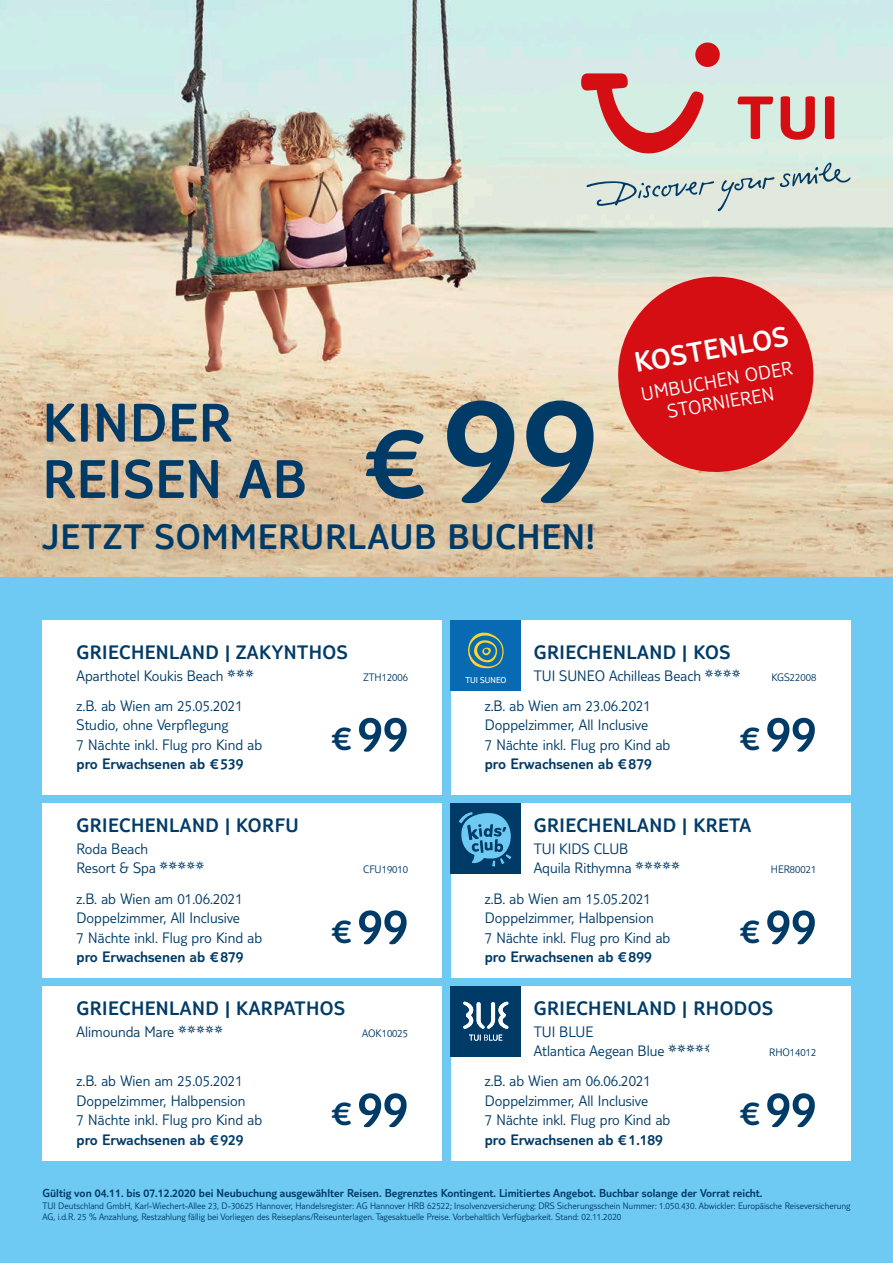
<style>
.page{position:relative;width:893px;height:1263px;background:#fff}
.page>*{position:absolute;margin:0;border:0;box-sizing:border-box;transform-origin:0 0}
.t1{font:300 56.4px/56.4px "TUI Type";letter-spacing:.02em;color:#003b68}
.t2{font:300 51px "TUI Type";letter-spacing:.005em;color:#003b68}
.t3{font:300 36.75px "TUI Type";letter-spacing:.02em;color:#003b68}
.t4{font:300 29.1px "TUI Type";color:#fff}
.t5{font:300 20.25px "TUI Type";letter-spacing:.025em;color:#003b68}
.t6{font:300 19.95px/22px "TUI Type";color:#fff;text-align:center}
.t7{font:300 15.75px/19.5px "TUI Type";color:#003b68}
.t8{font:300 15.75px "TUI Type";color:#003b68}
.t9{font:300 12px "TUI Type";color:#003b68}
.t10{font:300 11.25px "TUI Type";color:#003b68}
.t11{font:300 9.75px/11.7px "TUI Type";color:#003b68}
.t12{font:8.85px "TUI Type";color:#fff}
.s1{font-size:108.15px}
.s2{font-size:154.35px}
.s3{font-size:35.7px}
</style>
<div class="page">
<img style="left:0;top:0;width:893px;height:578px">
<svg style="left:610px;top:269px;width:211px;height:211px;background:#da514b"></svg>
<div style="left:0;top:578px;width:893px;height:685px;background:#6ecaf3"></div>
<div style="left:695px;top:43px;width:25px;height:24px;background:#d40e13;border-radius:50%"></div>
<svg style="left:581px;top:73px;width:269px;height:138px;background:#d2c7c0"></svg>
<div style="left:43px;top:620px;width:399px;height:175px;background:#fff"></div>
<div style="left:451px;top:620px;width:399px;height:175px;background:#fff"></div>
<div style="left:43px;top:803px;width:399px;height:174px;background:#fff"></div>
<div style="left:451px;top:803px;width:399px;height:174px;background:#fff"></div>
<div style="left:43px;top:986px;width:399px;height:174px;background:#fff"></div>
<div style="left:451px;top:986px;width:399px;height:174px;background:#fff"></div>
<div style="left:451px;top:803px;width:70px;height:70px;background:#003b68"></div>
<svg style="left:459px;top:812px;width:53px;height:54px"></svg>
<div style="left:451px;top:620px;width:70px;height:70px;background:#076ab3"></div>
<svg style="left:468px;top:632px;width:36px;height:36px"></svg>
<div style="left:451px;top:986px;width:70px;height:70px;background:#003b68"></div>
<svg style="left:463px;top:1001px;width:46px;height:40px"></svg>
<h1 class="t1" style="left:43px;top:393px;width:557px">KINDER<br>REISEN AB <span class="s1">€</span> <span class="s2">99</span></h1>
<h3 class="t3" style="left:43px;top:515px;width:554px">JETZT SOMMERURLAUB BUCHEN!</h3>
<h3 class="t4" style="left:632px;top:346px;width:157px;rotate:-10deg">KOSTENLOS</h3>
<p class="t6" style="left:639px;top:383px;width:155px;rotate:-10deg">UMBUCHEN ODER<br>STORNIEREN</p>
<p class="t5" style="left:77px;top:641px;width:273px">GRIECHENLAND | ZAKYNTHOS</p>
<p class="t7" style="left:77px;top:665px;width:180px">Aparthotel Koukis Beach ✓</p>
<p class="t10" style="left:363px;top:671px;width:46px">ZTH12006</p>
<p class="t7" style="left:77px;top:696px;width:187px">z.B. ab Wien am 25.05.2021<br>Studio, ohne Verpflegung<br>7 Nächte inkl. Flug pro Kind ab</p>
<h2 class="t2" style="left:332px;top:704px;width:78px"><span class="s3">€</span>99</h2>
<p class="t5" style="left:534px;top:641px;width:198px">GRIECHENLAND | KOS</p>
<p class="t7" style="left:534px;top:665px;width:209px">TUI SUNEO Achilleas Beach ✔</p>
<p class="t10" style="left:772px;top:671px;width:46px">KGS22008</p>
<p class="t7" style="left:485px;top:696px;width:187px">z.B. ab Wien am 23.06.2021<br>Doppelzimmer, All Inclusive<br>7 Nächte inkl. Flug pro Kind ab</p>
<p class="t12" style="left:465px;top:675px;width:42px">TUI SUNEO</p>
<h2 class="t2" style="left:740px;top:704px;width:78px"><span class="s3">€</span>99</h2>
<p class="t8" style="left:77px;top:755px;width:169px">pro Erwachsenen ab €539</p>
<p class="t8" style="left:485px;top:755px;width:169px">pro Erwachsenen ab €879</p>
<p class="t5" style="left:77px;top:814px;width:224px">GRIECHENLAND | KORFU</p>
<p class="t7" style="left:77px;top:839px;width:81px">Roda Beach<br>Resort &amp; Spa</p>
<p class="t10" style="left:363px;top:863px;width:46px">CFU19010</p>
<p class="t5" style="left:534px;top:814px;width:219px">GRIECHENLAND | KRETA</p>
<p class="t7" style="left:534px;top:839px;width:99px">TUI KIDS CLUB<br>Aquila Rithymna</p>
<p class="t10" style="left:771px;top:863px;width:47px">HER80021</p>
<p class="t7" style="left:77px;top:888px;width:187px">z.B. ab Wien am 01.06.2021<br>Doppelzimmer, All Inclusive<br>7 Nächte inkl. Flug pro Kind ab</p>
<h2 class="t2" style="left:332px;top:896px;width:78px"><span class="s3">€</span>99</h2>
<p class="t7" style="left:485px;top:888px;width:187px">z.B. ab Wien am 15.05.2021<br>Doppelzimmer, Halbpension<br>7 Nächte inkl. Flug pro Kind ab</p>
<h2 class="t2" style="left:740px;top:896px;width:78px"><span class="s3">€</span>99</h2>
<p class="t8" style="left:77px;top:948px;width:169px">pro Erwachsenen ab €879</p>
<p class="t8" style="left:485px;top:948px;width:169px">pro Erwachsenen ab €899</p>
<p class="t5" style="left:77px;top:997px;width:270px">GRIECHENLAND | KARPATHOS</p>
<p class="t7" style="left:77px;top:1021px;width:99px">Alimounda Mare</p>
<p class="t10" style="left:362px;top:1027px;width:48px">AOK10025</p>
<p class="t7" style="left:77px;top:1071px;width:187px">z.B. ab Wien am 25.05.2021<br>Doppelzimmer, Halbpension<br>7 Nächte inkl. Flug pro Kind ab</p>
<h2 class="t2" style="left:332px;top:1079px;width:78px"><span class="s3">€</span>99</h2>
<p class="t5" style="left:534px;top:997px;width:241px">GRIECHENLAND | RHODOS</p>
<p class="t7" style="left:534px;top:1021px;width:132px">TUI BLUE<br>Atlantica Aegean Blue</p>
<p class="t10" style="left:769px;top:1046px;width:49px">RHO14012</p>
<p class="t7" style="left:485px;top:1071px;width:187px">z.B. ab Wien am 06.06.2021<br>Doppelzimmer, All Inclusive<br>7 Nächte inkl. Flug pro Kind ab</p>
<h2 class="t2" style="left:740px;top:1079px;width:78px"><span class="s3">€</span>99</h2>
<p class="t8" style="left:77px;top:1131px;width:169px">pro Erwachsenen ab €929</p>
<p class="t8" style="left:485px;top:1131px;width:180px">pro Erwachsenen ab €1.189</p>
<p class="t9" style="left:43px;top:1186px;width:721px">Gültig von 04.11. bis 07.12.2020 bei Neubuchung ausgewählter Reisen. Begrenztes Kontingent. Limitiertes Angebot. Buchbar solange der Vorrat reicht.</p>
<p class="t11" style="left:43px;top:1199px;width:809px">TUI Deutschland GmbH, Karl-Wiechert-Allee 23, D-30625 Hannover, Handelsregister: AG Hannover HRB 62522; Insolvenzversicherung: DRS Sicherungsschein Nummer: 1.050.430. Abwickler: Europäische Reiseversicherung<br>AG, i.d.R. 25 % Anzahlung, Restzahlung fällig bei Vorliegen des Reiseplans/Reiseunterlagen. Tagesaktuelle Preise. Vorbehaltlich Verfügbarkeit. Stand: 02.11.2020</p>
</div>
